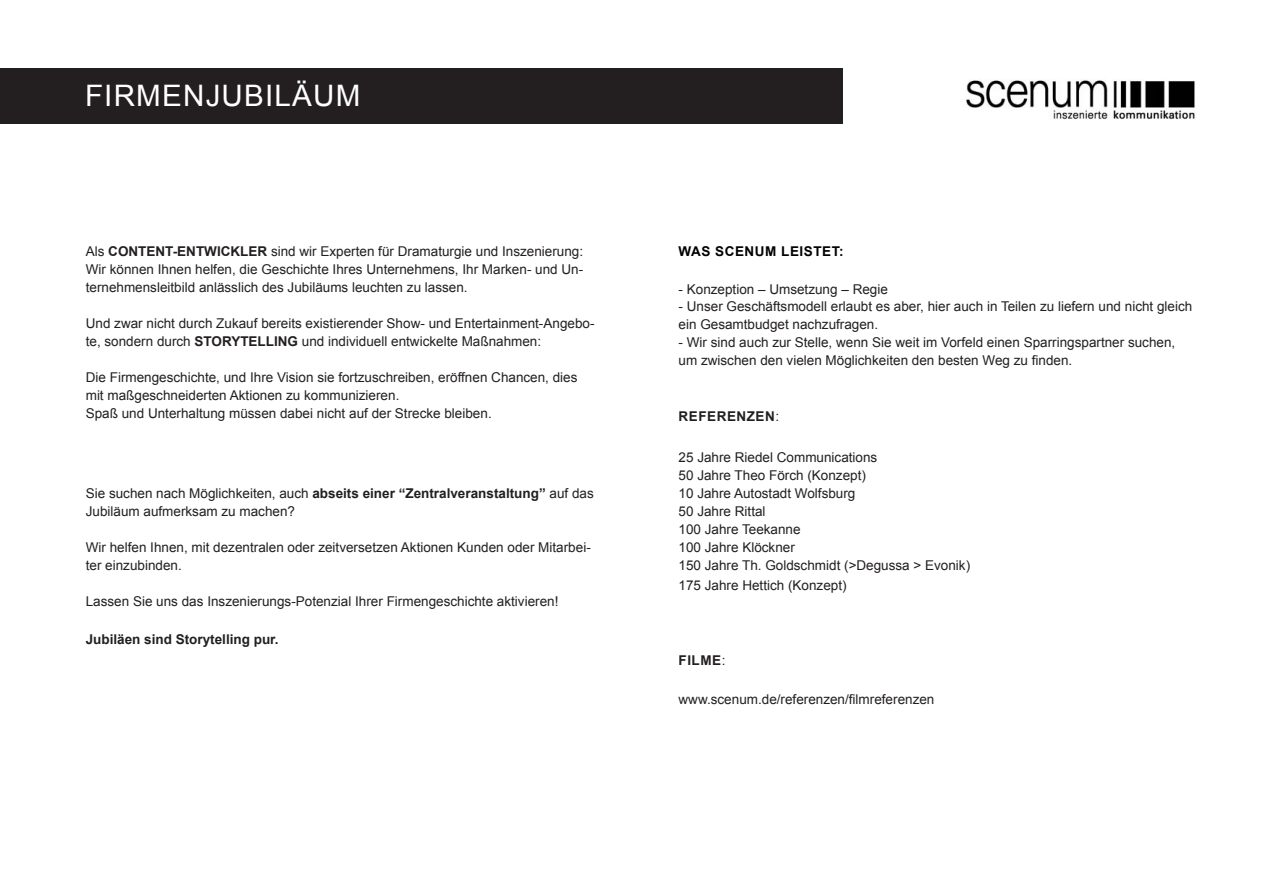
<style>
.page{position:relative;width:1263px;height:893px;background:#fff}
.page>*{position:absolute;margin:0;border:0;box-sizing:border-box;transform-origin:0 0}
.t1{font:29.55px "Arial";letter-spacing:.04em;color:#fff}
.t2{font:13.5px/18px "Arial";color:#231f20}
.t3{font:700 13.5px "Arial";color:#231f20}
.t4{font:700 13.5px "Arial";letter-spacing:.04em;color:#000}
.t5{font:700 13.5px "Arial";letter-spacing:.04em;color:#231f20}
.s1{font-weight:700}
.s2{font-weight:400}
</style>
<div class="page">
<div style="left:0;top:68px;width:843px;height:55px;background:#231f20"></div>
<img style="left:966px;top:80px;width:229px;height:40px">
<h1 class="t1" style="left:85px;top:76px;width:277px">FIRMENJUBILÄUM</h1>
<p class="t2" style="left:86px;top:243px;width:499px;text-align:justify">Als <span class="s1">CONTENT-ENTWICKLER</span> sind wir Experten für Dramaturgie und Inszenierung:<br>Wir können Ihnen helfen, die Geschichte Ihres Unternehmens, Ihr Marken- und Un&shy;ternehmensleitbild anlässlich des Jubiläums leuchten zu lassen.</p>
<p class="t2" style="left:86px;top:315px;width:510px">Und zwar nicht durch Zukauf bereits existierender Show- und Entertainment-Angebo&shy;te, sondern durch <span class="s1">STORYTELLING</span> und individuell entwickelte Maßnahmen:</p>
<p class="t2" style="left:86px;top:369px;width:493px">Die Firmengeschichte, und Ihre Vision sie fortzuschreiben, eröffnen Chancen, dies mit maßgeschneiderten Aktionen zu kommunizieren.<br>Spaß und Unterhaltung müssen dabei nicht auf der Strecke bleiben.</p>
<p class="t2" style="left:86px;top:485px;width:509px">Sie suchen nach Möglichkeiten, auch <span class="s1">abseits einer “Zentralveranstaltung”</span> auf das<br>Jubiläum aufmerksam zu machen?</p>
<p class="t2" style="left:86px;top:539px;width:507px">Wir helfen Ihnen, mit dezentralen oder zeitversetzen Aktionen Kunden oder Mitarbei&shy;ter einzubinden.</p>
<p class="t2" style="left:86px;top:593px;width:474px">Lassen Sie uns das Inszenierungs-Potenzial Ihrer Firmengeschichte aktivieren!</p>
<p class="t3" style="left:86px;top:630px;width:194px">Jubiläen sind Storytelling pur.</p>
<p class="t4" style="left:678px;top:243px;width:166px">WAS SCENUM LEISTET:</p>
<p class="t2" style="left:678px;top:280px;width:211px">- Konzeption – Umsetzung – Regie</p>
<p class="t2" style="left:678px;top:298px;width:515px">- Unser Geschäftsmodell erlaubt es aber, hier auch in Teilen zu liefern und nicht gleich ein Gesamtbudget nachzufragen.</p>
<p class="t2" style="left:678px;top:334px;width:498px">- Wir sind auch zur Stelle, wenn Sie weit im Vorfeld einen Sparringspartner suchen, um zwischen den vielen Möglichkeiten den besten Weg zu finden.</p>
<p class="t5" style="left:678px;top:407px;width:102px">REFERENZEN<span class="s2">:</span></p>
<p class="t2" style="left:678px;top:449px;width:293px">25 Jahre Riedel Communications<br>50 Jahre Theo Förch (Konzept)<br>10 Jahre Autostadt Wolfsburg<br>50 Jahre Rittal<br>100 Jahre Teekanne<br>100 Jahre Klöckner<br>150 Jahre Th. Goldschmidt (&gt;Degussa &gt; Evonik)</p>
<p class="t2" style="left:678px;top:576px;width:170px">175 Jahre Hettich (Konzept)</p>
<p class="t3" style="left:678px;top:651px;width:48px">FILME<span class="s2">:</span></p>
<p class="t2" style="left:678px;top:690px;width:257px">www.scenum.de/referenzen/filmreferenzen</p>
</div>
